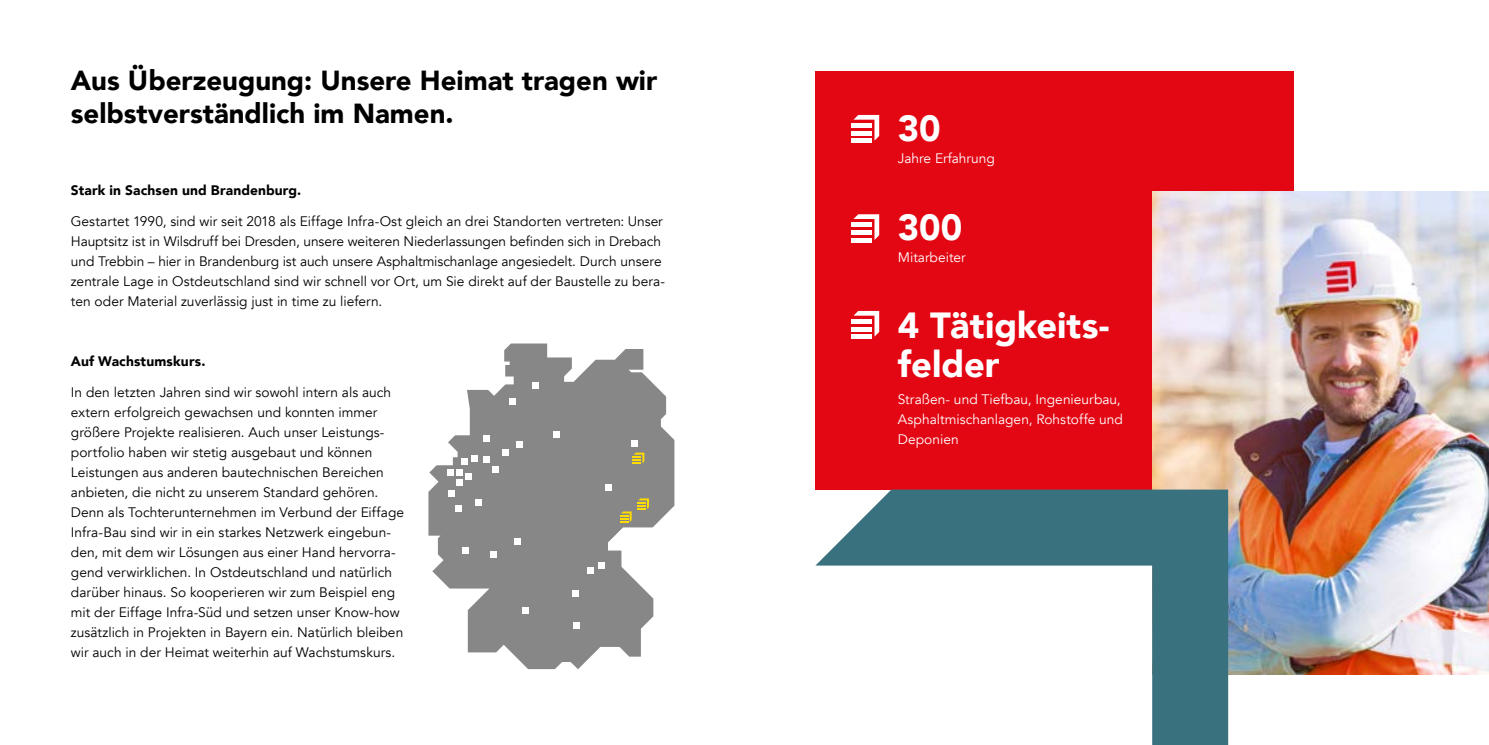
<style>
.page{position:relative;width:1489px;height:745px;background:#fff}
.page>*{position:absolute;margin:0;border:0;box-sizing:border-box;transform-origin:0 0}
.t1{font:900 36.25px/38.8px "Avenir";color:#fff}
.t2{font:900 27.5px/33px "Avenir";color:#000}
.t3{font:13.75px/20px "Avenir";color:#000}
.t4{font:13.75px/20px "Avenir";color:#fff}
.t5{font:900 13.75px "Avenir";letter-spacing:.01em;color:#000}
</style>
<div class="page">
<div style="left:815px;top:71px;width:478px;height:418px;background:#e30613"></div>
<div style="left:850px;top:138px;width:21px;height:5px;background:#fff"></div>
<svg style="left:853px;top:115px;width:26px;height:28px"></svg>
<hr style="left:850px;top:238px;width:21px;height:4px;background:#fff">
<div style="left:850px;top:222px;width:21px;height:5px;background:#fff"></div>
<svg style="left:853px;top:214px;width:26px;height:26px"></svg>
<div style="left:850px;top:334px;width:21px;height:5px;background:#fff"></div>
<div style="left:850px;top:326px;width:21px;height:5px;background:#fff"></div>
<div style="left:850px;top:318px;width:21px;height:5px;background:#fff"></div>
<svg style="left:853px;top:311px;width:26px;height:25px"></svg>
<img style="left:1152px;top:191px;width:336px;height:482px">
<svg style="left:815px;top:489px;width:413px;height:255px"></svg>
<svg style="left:428px;top:343px;width:246px;height:325px;fill:#878787"></svg>
<div style="left:531px;top:382px;width:7px;height:6px;background:#fff"></div>
<div style="left:509px;top:397px;width:7px;height:7px;background:#fff"></div>
<div style="left:516px;top:441px;width:6px;height:7px;background:#fff"></div>
<svg style="left:483px;top:435px;width:6px;height:6px"></svg>
<div style="left:502px;top:449px;width:7px;height:6px;background:#fff"></div>
<div style="left:492px;top:466px;width:7px;height:6px;background:#fff"></div>
<div style="left:483px;top:455px;width:7px;height:7px;background:#fff"></div>
<div style="left:471px;top:454px;width:7px;height:7px;background:#fff"></div>
<svg style="left:461px;top:458px;width:6px;height:6px"></svg>
<div style="left:456px;top:469px;width:7px;height:7px;background:#fff"></div>
<div style="left:465px;top:472px;width:6px;height:7px;background:#fff"></div>
<div style="left:456px;top:478px;width:7px;height:7px;background:#fff"></div>
<div style="left:448px;top:489px;width:7px;height:7px;background:#fff"></div>
<svg style="left:475px;top:499px;width:6px;height:6px"></svg>
<div style="left:455px;top:504px;width:7px;height:7px;background:#fff"></div>
<div style="left:462px;top:546px;width:6px;height:7px;background:#fff"></div>
<svg style="left:490px;top:551px;width:6px;height:6px"></svg>
<div style="left:514px;top:537px;width:6px;height:7px;background:#fff"></div>
<div style="left:605px;top:483px;width:7px;height:7px;background:#fff"></div>
<div style="left:631px;top:439px;width:7px;height:7px;background:#fff"></div>
<div style="left:598px;top:561px;width:7px;height:7px;background:#fff"></div>
<div style="left:587px;top:567px;width:7px;height:7px;background:#fff"></div>
<div style="left:572px;top:589px;width:6px;height:7px;background:#fff"></div>
<div style="left:573px;top:622px;width:6px;height:7px;background:#fff"></div>
<div style="left:522px;top:607px;width:7px;height:7px;background:#fff"></div>
<div style="left:447px;top:469px;width:6px;height:7px;background:#fff"></div>
<div style="left:553px;top:431px;width:7px;height:7px;background:#fff"></div>
<svg style="left:632px;top:452px;width:12px;height:12px"></svg>
<svg style="left:637px;top:498px;width:12px;height:12px"></svg>
<svg style="left:620px;top:511px;width:11px;height:12px"></svg>
<h2 class="t2" style="left:71px;top:64px;width:588px">Aus Überzeugung: Unsere Heimat tragen wir selbstverständlich im Namen.</h2>
<p class="t5" style="left:71px;top:178px;width:232px">Stark in Sachsen und Brandenburg.</p>
<p class="t3" style="left:71px;top:211px;width:595px">Gestartet 1990, sind wir seit 2018 als Eiffage Infra-Ost gleich an drei Standorten vertreten: Unser Hauptsitz ist in Wilsdruff bei Dresden, unsere weiteren Niederlassungen befinden sich in Drebach und Trebbin – hier in Brandenburg ist auch unsere Asphaltmischanlage angesiedelt. Durch unsere zentrale Lage in Ostdeutschland sind wir schnell vor Ort, um Sie direkt auf der Baustelle zu bera&shy;ten oder Material zuverlässig just in time zu liefern.</p>
<p class="t5" style="left:71px;top:349px;width:136px">Auf Wachstumskurs.</p>
<p class="t3" style="left:71px;top:382px;width:335px">In den letzten Jahren sind wir sowohl intern als auch extern erfolgreich gewachsen und konnten immer größere Projekte realisieren. Auch unser Leistungs&shy;portfolio haben wir stetig ausgebaut und können Leistungen aus anderen bautechnischen Bereichen anbieten, die nicht zu unserem Standard gehören.<br>Denn als Tochterunternehmen im Verbund der Eiffage Infra-Bau sind wir in ein starkes Netzwerk eingebun&shy;den, mit dem wir Lösungen aus einer Hand hervorra&shy;gend verwirklichen. In Ostdeutschland und natürlich darüber hinaus. So kooperieren wir zum Beispiel eng mit der Eiffage Infra-Süd und setzen unser Know-how zusätzlich in Projekten in Bayern ein. Natürlich bleiben wir auch in der Heimat weiterhin auf Wachstumskurs.</p>
<h1 class="t1" style="left:897px;top:108px;width:44px">30</h1>
<p class="t4" style="left:897px;top:148px;width:99px">Jahre Erfahrung</p>
<h1 class="t1" style="left:897px;top:207px;width:66px">300</h1>
<p class="t4" style="left:897px;top:247px;width:69px">Mitarbeiter</p>
<h1 class="t1" style="left:897px;top:305px;width:213px">4 Tätigkeits&shy;felder</h1>
<p class="t4" style="left:897px;top:389px;width:227px">Straßen- und Tiefbau, Ingenieurbau,<br>Asphaltmischanlagen, Rohstoffe und<br>Deponien</p>
</div>
